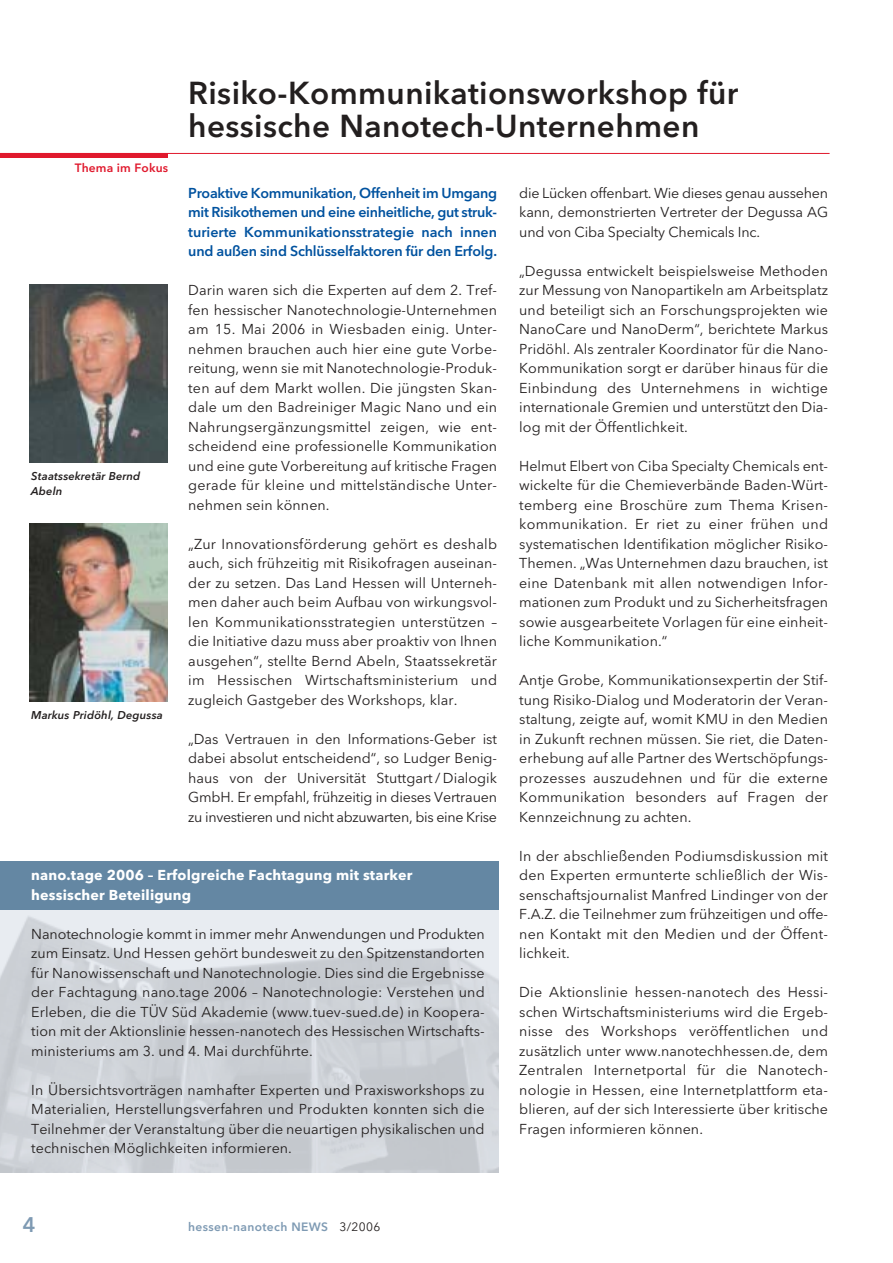
<style>
.page{position:relative;width:893px;height:1263px;background:#fff}
.page>*{position:absolute;margin:0;border:0;box-sizing:border-box;transform-origin:0 0}
.t1{font:600 31.5px/33px "Avenir Next LT Pro";letter-spacing:.01em;color:#231f1f}
.t2{font:600 21px "Avenir Next LT Pro";color:#7e9ab3}
.t3{font:14.25px/19.5px "Avenir Next LT Pro";letter-spacing:.005em;color:#231f1f;text-align:justify}
.t4{font:600 14.25px/19.5px "Avenir Next LT Pro";letter-spacing:-.01em;color:#00529f;text-align:justify}
.t5{font:700 14.25px/19.5px "Avenir Next LT Pro";letter-spacing:.015em;color:#fff}
.t6{font:600 12px "Avenir Next LT Pro";letter-spacing:.03em;color:#7e9ab3}
.t7{font:600 12px "Avenir Next LT Pro";letter-spacing:.01em;color:#e0192d}
.t8{font:italic 600 11.25px/15px "Avenir Next LT Pro";letter-spacing:.01em;color:#231f1f}
.s1{font-weight:400;color:#231f1f}
</style>
<div class="page">
<img style="left:0;top:910px;width:498px;height:262px">
<hr style="left:0;top:153px;width:829px;height:1px;background:#e0192d">
<div style="left:0;top:153px;width:168px;height:5px;background:#e0192d"></div>
<img style="left:30px;top:284px;width:138px;height:178px">
<img style="left:30px;top:524px;width:138px;height:178px">
<div style="left:0;top:862px;width:498px;height:48px;background:#6487a3"></div>
<p class="t7" style="left:75px;top:163px;width:95px">Thema im Fokus</p>
<h1 class="t1" style="left:188px;top:80px;width:551px">Risiko-Kommunikationsworkshop für hessische Nanotech-Unternehmen</h1>
<p class="t8" style="left:31px;top:469px;width:111px">Staatssekretär Bernd<br>Abeln</p>
<p class="t8" style="left:31px;top:709px;width:133px">Markus Pridöhl, Degussa</p>
<p class="t4" style="left:188px;top:184px;width:310px">Proaktive Kommunikation, Offenheit im Umgang mit Risikothemen und eine einheitliche, gut struk&shy;turierte Kommunikationsstrategie nach innen und außen sind Schlüsselfaktoren für den Erfolg.</p>
<p class="t3" style="left:188px;top:282px;width:310px">Darin waren sich die Experten auf dem 2. Tref&shy;fen hessischer Nanotechnologie-Unternehmen am 15. Mai 2006 in Wiesbaden einig. Unter&shy;nehmen brauchen auch hier eine gute Vorbe&shy;reitung, wenn sie mit Nanotechnologie-Produk&shy;ten auf dem Markt wollen. Die jüngsten Skan&shy;dale um den Badreiniger Magic Nano und ein Nahrungsergänzungsmittel zeigen, wie ent&shy;scheidend eine professionelle Kommunikation und eine gute Vorbereitung auf kritische Fragen gerade für kleine und mittelständische Unter&shy;nehmen sein können.</p>
<p class="t3" style="left:188px;top:535px;width:310px">„Zur Innovationsförderung gehört es deshalb auch, sich frühzeitig mit Risikofragen auseinan&shy;der zu setzen. Das Land Hessen will Unterneh&shy;men daher auch beim Aufbau von wirkungsvol&shy;len Kommunikationsstrategien unterstützen – die Initiative dazu muss aber proaktiv von Ihnen ausgehen“, stellte Bernd Abeln, Staatssekretär im Hessischen Wirtschaftsministerium und zugleich Gastgeber des Workshops, klar.</p>
<p class="t3" style="left:188px;top:730px;width:310px">„Das Vertrauen in den Informations-Geber ist dabei absolut entscheidend“, so Ludger Benig&shy;haus von der Universität Stuttgart / Dialogik GmbH. Er empfahl, frühzeitig in dieses Vertrauen zu investieren und nicht abzuwarten, bis eine Krise</p>
<p class="t5" style="left:31px;top:867px;width:382px">nano.tage 2006 – Erfolgreiche Fachtagung mit starker hessischer Beteiligung</p>
<p class="t3" style="left:31px;top:925px;width:455px">Nanotechnologie kommt in immer mehr Anwendungen und Produkten zum Einsatz. Und Hessen gehört bundesweit zu den Spitzenstandorten für Nanowissenschaft und Nanotechnologie. Dies sind die Ergebnisse der Fachtagung nano.tage 2006 – Nanotechnologie: Verstehen und Erleben, die die TÜV Süd Akademie (www.tuev-sued.de) in Koopera&shy;tion mit der Aktionslinie hessen-nanotech des Hessischen Wirtschafts&shy;ministeriums am 3. und 4. Mai durchführte.</p>
<p class="t3" style="left:31px;top:1081px;width:455px">In Übersichtsvorträgen namhafter Experten und Praxisworkshops zu Materialien, Herstellungsverfahren und Produkten konnten sich die Teilnehmer der Veranstaltung über die neuartigen physikalischen und technischen Möglichkeiten informieren.</p>
<p class="t3" style="left:519px;top:184px;width:310px">die Lücken offenbart. Wie dieses genau aussehen kann, demonstrierten Vertreter der Degussa AG und von Ciba Specialty Chemicals Inc.</p>
<p class="t3" style="left:519px;top:262px;width:310px">„Degussa entwickelt beispielsweise Methoden zur Messung von Nanopartikeln am Arbeitsplatz und beteiligt sich an Forschungsprojekten wie NanoCare und NanoDerm“, berichtete Markus Pridöhl. Als zentraler Koordinator für die Nano-Kommunikation sorgt er darüber hinaus für die Einbindung des Unternehmens in wichtige internationale Gremien und unterstützt den Dia&shy;log mit der Öffentlichkeit.</p>
<p class="t3" style="left:519px;top:457px;width:310px">Helmut Elbert von Ciba Specialty Chemicals ent&shy;wickelte für die Chemieverbände Baden-Würt&shy;temberg eine Broschüre zum Thema Krisen&shy;kommunikation. Er riet zu einer frühen und systematischen Identifikation möglicher Risiko-Themen. „Was Unternehmen dazu brauchen, ist eine Datenbank mit allen notwendigen Infor&shy;mationen zum Produkt und zu Sicherheitsfragen sowie ausgearbeitete Vorlagen für eine einheit&shy;liche Kommunikation.“</p>
<p class="t3" style="left:519px;top:672px;width:310px">Antje Grobe, Kommunikationsexpertin der Stif&shy;tung Risiko-Dialog und Moderatorin der Veran&shy;staltung, zeigte auf, womit KMU in den Medien in Zukunft rechnen müssen. Sie riet, die Daten&shy;erhebung auf alle Partner des Wertschöpfungs&shy;prozesses auszudehnen und für die externe Kommunikation besonders auf Fragen der Kennzeichnung zu achten.</p>
<p class="t3" style="left:519px;top:847px;width:310px">In der abschließenden Podiumsdiskussion mit den Experten ermunterte schließlich der Wis&shy;senschaftsjournalist Manfred Lindinger von der F.A.Z. die Teilnehmer zum frühzeitigen und offe&shy;nen Kontakt mit den Medien und der Öffent&shy;lichkeit.</p>
<p class="t3" style="left:519px;top:984px;width:310px">Die Aktionslinie hessen-nanotech des Hessi&shy;schen Wirtschaftsministeriums wird die Ergeb&shy;nisse des Workshops veröffentlichen und zusätzlich unter www.nanotechhessen.de, dem Zentralen Internetportal für die Nanotech&shy;nologie in Hessen, eine Internetplattform eta&shy;blieren, auf der sich Interessierte über kritische Fragen informieren können.</p>
<h2 class="t2" style="left:23px;top:1216px;width:14px">4</h2>
<p class="t6" style="left:188px;top:1222px;width:194px">hessen-nanotech NEWS <span class="s1">3/2006</span></p>
</div>
